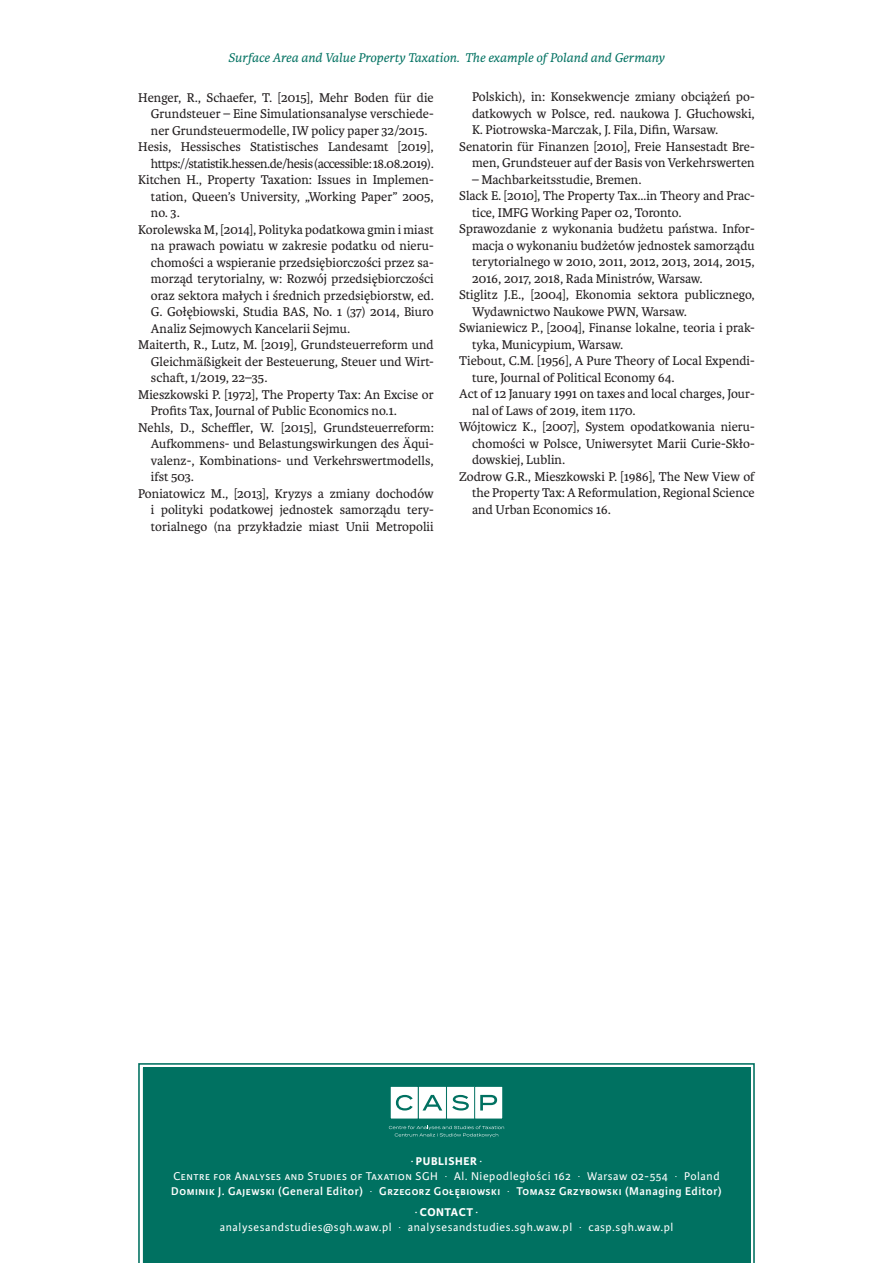
<style>
.page{position:relative;width:893px;height:1263px;background:#fff}
.page>*{position:absolute;margin:0;border:0;box-sizing:border-box;transform-origin:0 0}
.t1{font:13.5px "Karmina";color:#231f20}
.t2{font:italic 13.5px "Karmina";color:#007161}
.t3{font:13.5px "Karmina";letter-spacing:-.025em;color:#231f20}
.t4{font:12px/15px "Karmina Sans";letter-spacing:.05em;color:#fff}
.t5{font:700 12px "Karmina Sans";letter-spacing:.05em;color:#fff}
.s1{font-weight:600}
</style>
<div class="page">
<svg style="left:138px;top:1063px;width:617px;height:200px"></svg>
<div style="left:143px;top:1068px;width:607px;height:195px;background:#007161"></div>
<div style="left:390px;top:1086px;width:28px;height:33px;background:#fff"></div>
<div style="left:418px;top:1086px;width:28px;height:33px;background:#fff"></div>
<div style="left:418px;top:1086px;width:29px;height:33px;border:1px solid #007161"></div>
<div style="left:446px;top:1086px;width:29px;height:33px;background:#fff"></div>
<div style="left:446px;top:1086px;width:29px;height:33px;border:1px solid #007161"></div>
<div style="left:475px;top:1086px;width:28px;height:33px;background:#fff"></div>
<div style="left:474px;top:1086px;width:29px;height:33px;border:1px solid #007161"></div>
<svg style="left:396px;top:1095px;width:17px;height:15px"></svg>
<svg style="left:423px;top:1095px;width:19px;height:15px"></svg>
<svg style="left:452px;top:1095px;width:17px;height:15px"></svg>
<svg style="left:480px;top:1095px;width:17px;height:15px"></svg>
<svg style="left:389px;top:1126px;width:115px;height:11px"></svg>
<p class="t2" style="left:228px;top:50px;width:438px">Surface Area and Value Property Taxation. The example of Poland and Germany</p>
<p class="t1" style="left:138px;top:90px;width:297px">Henger, R., Schaefer, T. [2015], Mehr Boden für die</p>
<p class="t1" style="left:151px;top:106px;width:284px">Grundsteuer – Eine Simulationsanalyse verschiede-</p>
<p class="t1" style="left:151px;top:123px;width:278px">ner Grundsteuermodelle, IW policy paper 32/2015.</p>
<p class="t1" style="left:138px;top:139px;width:297px">Hesis, Hessisches Statistisches Landesamt [2019],</p>
<p class="t3" style="left:151px;top:156px;width:284px">https://statistik.hessen.de/hesis (accessible: 18.08.2019).</p>
<p class="t1" style="left:138px;top:172px;width:297px">Kitchen H., Property Taxation: Issues in Implemen-</p>
<p class="t1" style="left:151px;top:189px;width:284px">tation, Queen’s University, „Working Paper” 2005,</p>
<p class="t1" style="left:151px;top:205px;width:30px">no. 3.</p>
<p class="t1" style="left:138px;top:222px;width:296px">Korolewska M, [2014], Polityka podatkowa gmin i miast</p>
<p class="t1" style="left:151px;top:238px;width:284px">na prawach powiatu w zakresie podatku od nieru-</p>
<p class="t1" style="left:151px;top:255px;width:284px">chomości a wspieranie przedsiębiorczości przez sa-</p>
<p class="t1" style="left:151px;top:271px;width:284px">morząd terytorialny, w: Rozwój przedsiębiorczości</p>
<p class="t1" style="left:151px;top:288px;width:284px">oraz sektora małych i średnich przedsiębiorstw, ed.</p>
<p class="t1" style="left:151px;top:304px;width:284px">G. Gołębiowski, Studia BAS, No. 1 (37) 2014, Biuro</p>
<p class="t1" style="left:151px;top:321px;width:201px">Analiz Sejmowych Kancelarii Sejmu.</p>
<p class="t1" style="left:138px;top:337px;width:296px">Maiterth, R., Lutz, M. [2019], Grundsteuerreform und</p>
<p class="t1" style="left:151px;top:354px;width:284px">Gleichmäßigkeit der Besteuerung, Steuer und Wirt-</p>
<p class="t1" style="left:151px;top:370px;width:118px">schaft, 1/2019, 22–35.</p>
<p class="t1" style="left:138px;top:387px;width:297px">Mieszkowski P. [1972], The Property Tax: An Excise or</p>
<p class="t1" style="left:151px;top:403px;width:247px">Profits Tax, Journal of Public Economics no.1.</p>
<p class="t1" style="left:138px;top:420px;width:297px">Nehls, D., Scheffler, W. [2015], Grundsteuerreform:</p>
<p class="t1" style="left:151px;top:436px;width:284px">Aufkommens- und Belastungswirkungen des Äqui-</p>
<p class="t1" style="left:151px;top:453px;width:284px">valenz-, Kombinations- und Verkehrswertmodells,</p>
<p class="t1" style="left:151px;top:469px;width:45px">ifst 503.</p>
<p class="t1" style="left:138px;top:486px;width:297px">Poniatowicz M., [2013], Kryzys a zmiany dochodów</p>
<p class="t1" style="left:151px;top:502px;width:284px">i polityki podatkowej jednostek samorządu tery-</p>
<p class="t1" style="left:151px;top:519px;width:284px">torialnego (na przykładzie miast Unii Metropolii</p>
<p class="t1" style="left:472px;top:90px;width:284px">Polskich), in: Konsekwencje zmiany obciążeń po-</p>
<p class="t1" style="left:472px;top:106px;width:284px">datkowych w Polsce, red. naukowa J. Głuchowski,</p>
<p class="t1" style="left:472px;top:123px;width:248px">K. Piotrowska-Marczak, J. Fila, Difin, Warsaw.</p>
<p class="t1" style="left:459px;top:139px;width:297px">Senatorin für Finanzen [2010], Freie Hansestadt Bre-</p>
<p class="t1" style="left:472px;top:156px;width:284px">men, Grundsteuer auf der Basis von Verkehrswerten</p>
<p class="t1" style="left:472px;top:172px;width:171px">– Machbarkeitsstudie, Bremen.</p>
<p class="t1" style="left:459px;top:189px;width:297px">Slack E. [2010], The Property Tax…in Theory and Prac-</p>
<p class="t1" style="left:472px;top:205px;width:211px">tice, IMFG Working Paper 02, Toronto.</p>
<p class="t1" style="left:459px;top:222px;width:297px">Sprawozdanie z wykonania budżetu państwa. Infor-</p>
<p class="t1" style="left:472px;top:238px;width:284px">macja o wykonaniu budżetów jednostek samorządu</p>
<p class="t1" style="left:472px;top:255px;width:284px">terytorialnego w 2010, 2011, 2012, 2013, 2014, 2015,</p>
<p class="t1" style="left:472px;top:271px;width:232px">2016, 2017, 2018, Rada Ministrów, Warsaw.</p>
<p class="t1" style="left:459px;top:288px;width:297px">Stiglitz J.E., [2004], Ekonomia sektora publicznego,</p>
<p class="t1" style="left:472px;top:304px;width:216px">Wydawnictwo Naukowe PWN, Warsaw.</p>
<p class="t1" style="left:459px;top:321px;width:297px">Swianiewicz P., [2004], Finanse lokalne, teoria i prak-</p>
<p class="t1" style="left:472px;top:337px;width:153px">tyka, Municypium, Warsaw.</p>
<p class="t1" style="left:459px;top:354px;width:297px">Tiebout, C.M. [1956], A Pure Theory of Local Expendi-</p>
<p class="t1" style="left:472px;top:370px;width:204px">ture, Journal of Political Economy 64.</p>
<p class="t1" style="left:459px;top:387px;width:297px">Act of 12 January 1991 on taxes and local charges, Jour-</p>
<p class="t1" style="left:472px;top:403px;width:165px">nal of Laws of 2019, item 1170.</p>
<p class="t1" style="left:459px;top:420px;width:297px">Wójtowicz K., [2007], System opodatkowania nieru-</p>
<p class="t1" style="left:472px;top:436px;width:284px">chomości w Polsce, Uniwersytet Marii Curie-Skło-</p>
<p class="t1" style="left:472px;top:452px;width:95px">dowskiej, Lublin.</p>
<p class="t1" style="left:459px;top:469px;width:297px">Zodrow G.R., Mieszkowski P. [1986], The New View of</p>
<p class="t1" style="left:472px;top:485px;width:284px">the Property Tax: A Reformulation, Regional Science</p>
<p class="t1" style="left:472px;top:502px;width:140px">and Urban Economics 16.</p>
<p class="t5" style="left:411px;top:1155px;width:72px">. PUBLISHER .</p>
<p class="t4" style="left:171px;top:1169px;width:552px">Centre for Analyses and Studies of Taxation SGH . Al. Niepodległości 162 . Warsaw 02-554 . Poland<br><span class="s1">Dominik J. Gajewski (General Editor)</span> . <span class="s1">Grzegorz Gołębiowski</span> . <span class="s1">Tomasz Grzybowski (Managing Editor)</span></p>
<p class="t5" style="left:415px;top:1205px;width:64px">. CONTACT .</p>
<p class="t4" style="left:220px;top:1220px;width:455px">analysesandstudies@sgh.waw.pl . analysesandstudies.sgh.waw.pl . casp.sgh.waw.pl</p>
</div>
